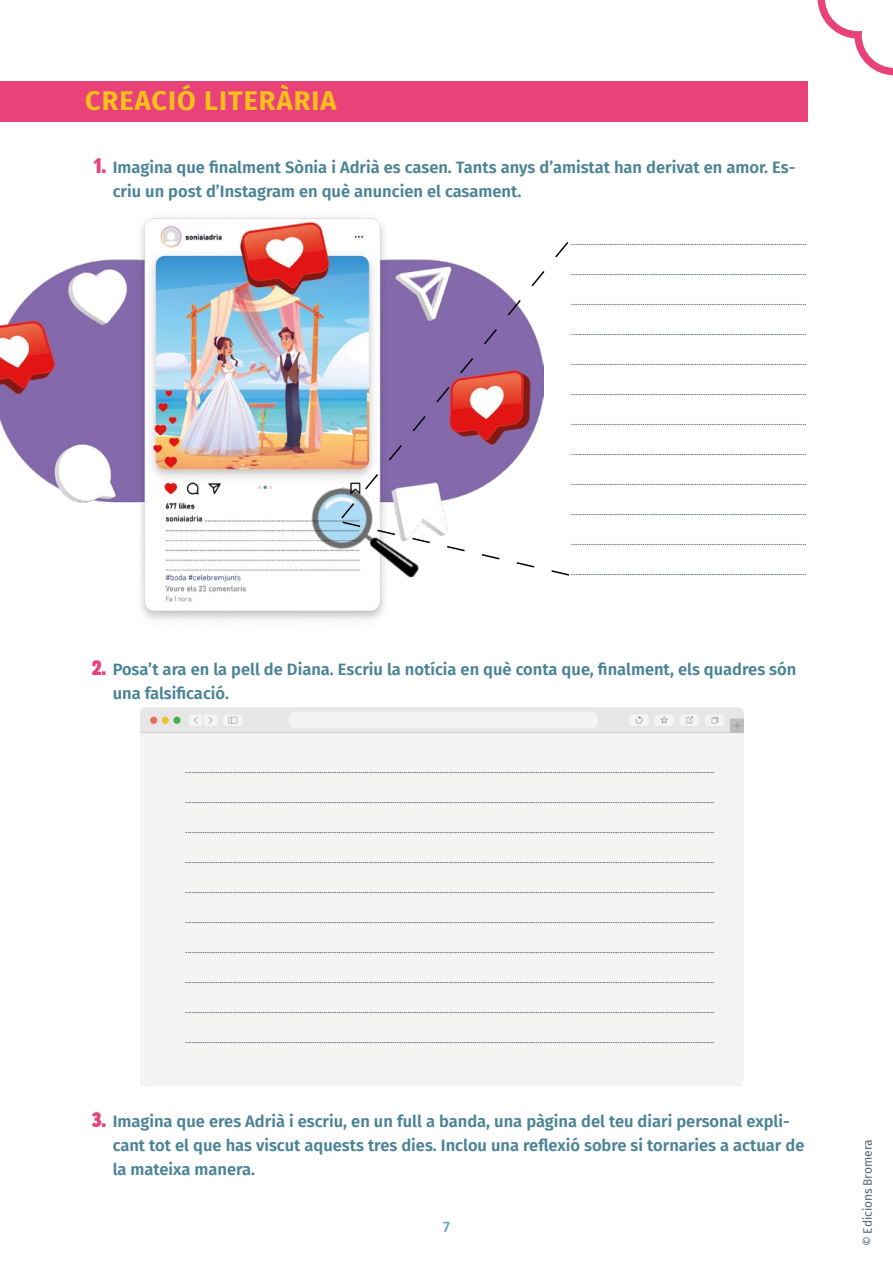
<style>
.page{position:relative;width:893px;height:1263px;background:#fff}
.page>*{position:absolute;margin:0;border:0;box-sizing:border-box;transform-origin:0 0}
.Títol_1_-_Copia{font:700 27px "Fira Sans";letter-spacing:.04em;color:#fcbe1b}
.t1{font:600 16.5px/24px "Fira Sans";color:#4a8396}
.t2{font:500 15px "Fira Sans";color:#5ea5c0}
.t3{font:12px "Fira Sans";letter-spacing:-.005em;color:#52666c}
.Text_activitats{font:9px "Fira Sans";color:#52666c}
.s1{font-family:"Block Berthold";font-weight:400;font-stretch:condensed;font-size:21px;color:#e94278}
</style>
<div class="page">
<img style="left:0;top:218px;width:385px;height:402px">
<div style="left:140px;top:707px;width:604px;height:379px;background:#f4f4f3"></div>
<svg style="left:340px;top:240px;width:229px;height:280px"></svg>
<svg style="left:428px;top:522px;width:142px;height:54px"></svg>
<img style="left:299px;top:473px;width:129px;height:125px">
<svg style="left:817px;top:0;width:76px;height:75px"></svg>
<div style="left:0;top:81px;width:808px;height:41px;background:#e94278"></div>
<p class="Títol_1_-_Copia" style="left:85px;top:78px;width:253px">CREACIÓ LITERÀRIA</p>
<p class="t1" style="left:113px;top:154px;width:684px;text-indent:-20px"><span class="s1">1.</span> Imagina que finalment Sònia i Adrià es casen. Tants anys d’amistat han derivat en amor. Es&shy;criu un post d’Instagram en què anuncien el casament.</p>
<p class="Text_activitats" style="left:571px;top:235px;width:237px">.............................................................................................................</p>
<p class="Text_activitats" style="left:571px;top:265px;width:237px">.............................................................................................................</p>
<p class="Text_activitats" style="left:571px;top:295px;width:237px">.............................................................................................................</p>
<p class="Text_activitats" style="left:571px;top:325px;width:237px">.............................................................................................................</p>
<p class="Text_activitats" style="left:571px;top:355px;width:237px">.............................................................................................................</p>
<p class="Text_activitats" style="left:571px;top:385px;width:237px">.............................................................................................................</p>
<p class="Text_activitats" style="left:571px;top:415px;width:237px">.............................................................................................................</p>
<p class="Text_activitats" style="left:571px;top:445px;width:237px">.............................................................................................................</p>
<p class="Text_activitats" style="left:571px;top:475px;width:237px">.............................................................................................................</p>
<p class="Text_activitats" style="left:571px;top:505px;width:237px">.............................................................................................................</p>
<p class="Text_activitats" style="left:571px;top:535px;width:237px">.............................................................................................................</p>
<p class="Text_activitats" style="left:571px;top:565px;width:237px">.............................................................................................................</p>
<p class="t1" style="left:113px;top:656px;width:685px;text-indent:-21px"><span class="s1">2.</span> Posa’t ara en la pell de Diana. Escriu la notícia en què conta que, finalment, els quadres són una falsificació.</p>
<p class="Text_activitats" style="left:185px;top:763px;width:531px">.....................................................................................................................................................................................................................................................</p>
<p class="Text_activitats" style="left:185px;top:793px;width:531px">.....................................................................................................................................................................................................................................................</p>
<p class="Text_activitats" style="left:185px;top:823px;width:531px">.....................................................................................................................................................................................................................................................</p>
<p class="Text_activitats" style="left:185px;top:853px;width:531px">.....................................................................................................................................................................................................................................................</p>
<p class="Text_activitats" style="left:185px;top:883px;width:531px">.....................................................................................................................................................................................................................................................</p>
<p class="Text_activitats" style="left:185px;top:913px;width:531px">.....................................................................................................................................................................................................................................................</p>
<p class="Text_activitats" style="left:185px;top:943px;width:531px">.....................................................................................................................................................................................................................................................</p>
<p class="Text_activitats" style="left:185px;top:973px;width:531px">.....................................................................................................................................................................................................................................................</p>
<p class="Text_activitats" style="left:185px;top:1003px;width:531px">.....................................................................................................................................................................................................................................................</p>
<p class="Text_activitats" style="left:185px;top:1033px;width:531px">.....................................................................................................................................................................................................................................................</p>
<p class="t1" style="left:113px;top:1108px;width:693px;text-indent:-20px"><span class="s1">3.</span> Imagina que eres Adrià i escriu, en un full a banda, una pàgina del teu diari personal expli&shy;cant tot el que has viscut aquests tres dies. Inclou una reflexió sobre si tornaries a actuar de la mateixa manera.</p>
<h3 class="t2" style="left:443px;top:1214px;width:8px">7</h3>
<h3 class="t3" style="left:858px;top:1246px;width:108px;rotate:-90deg">© Edicions Bromera</h3>
</div>
